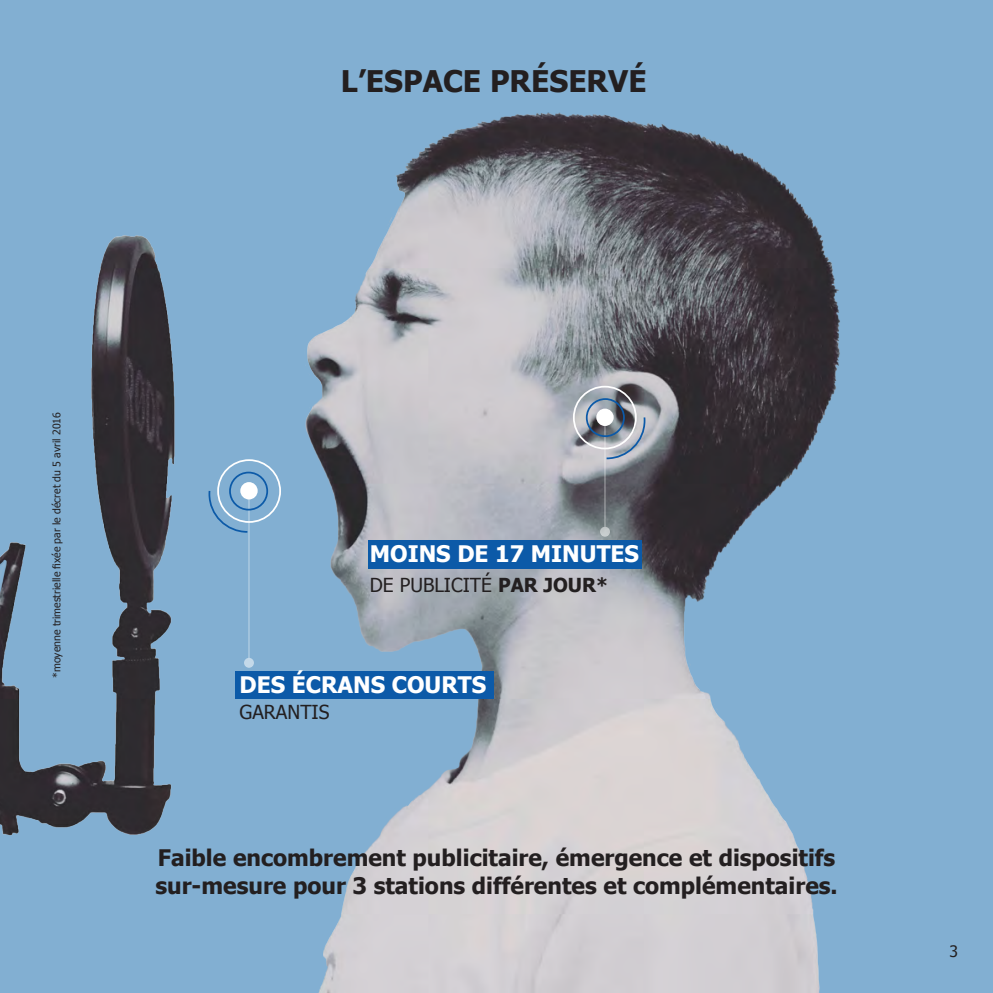
<style>
.page{position:relative;width:993px;height:993px;background:#fff}
.page>*{position:absolute;margin:0;border:0;box-sizing:border-box;transform-origin:0 0}
.t1{font:700 29.75px "Tahoma";color:#231f20}
.t2{font:700 22.75px "Tahoma";color:#231f20}
.t3{font:700 22.75px "Tahoma";color:#fff}
.t4{font:19.25px "Tahoma";color:#231f20}
.t5{font:15.75px "Tahoma";color:#231f20}
.t6{font:10.5px "Tahoma";color:#231f20}
.s1{font-weight:700}
</style>
<div class="page">
<div style="left:0;top:0;width:992px;height:992px;background:#82afd2"></div>
<img style="left:0;top:112px;width:840px;height:880px">
<div style="left:235px;top:671px;width:258px;height:27px;background:#0c5aa8"></div>
<div style="left:368px;top:539px;width:274px;height:29px;background:#0c5aa8"></div>
<hr style="left:248px;top:498px;width:1px;height:160px;background:#fff">
<svg style="left:244px;top:657px;width:10px;height:10px"></svg>
<div style="left:229px;top:471px;width:39px;height:39px;border:2px solid #0c5aa8;border-radius:50%"></div>
<svg style="left:207px;top:489px;width:42px;height:44px"></svg>
<div style="left:240px;top:482px;width:17px;height:17px;background:#fff;border-radius:50%"></div>
<div style="left:217px;top:459px;width:64px;height:63px;border:2px solid #fff;border-radius:50%"></div>
<hr style="left:604px;top:425px;width:1px;height:101px;background:#fff">
<svg style="left:600px;top:526px;width:9px;height:10px"></svg>
<div style="left:585px;top:398px;width:39px;height:39px;border:2px solid #0c5aa8;border-radius:50%"></div>
<svg style="left:604px;top:415px;width:42px;height:45px;background:#96a0ac"></svg>
<div style="left:596px;top:408px;width:17px;height:18px;background:#fff;border-radius:50%"></div>
<div style="left:572px;top:385px;width:64px;height:64px;border:2px solid #fff;border-radius:50%"></div>
<p class="t1" style="left:340px;top:60px;width:307px">L’ESPACE PRÉSERVÉ</p>
<p class="t6" style="left:50px;top:677px;width:267px;rotate:-90deg">*moyenne trimestrielle fixée par le décret du 5 avril 2016</p>
<p class="t3" style="left:370px;top:538px;width:270px">MOINS DE 17 MINUTES</p>
<p class="t4" style="left:370px;top:571px;width:240px">DE PUBLICITÉ <span class="s1">PAR JOUR*</span></p>
<p class="t3" style="left:239px;top:668px;width:248px">DES ÉCRANS COURTS</p>
<p class="t4" style="left:239px;top:698px;width:91px">GARANTIS</p>
<p class="t2" style="left:158px;top:841px;width:678px">Faible encombrement publicitaire, émergence et dispositifs</p>
<p class="t2" style="left:155px;top:869px;width:683px">sur-mesure pour 3 stations différentes et complémentaires.</p>
<p class="t5" style="left:949px;top:940px;width:10px">3</p>
</div>
